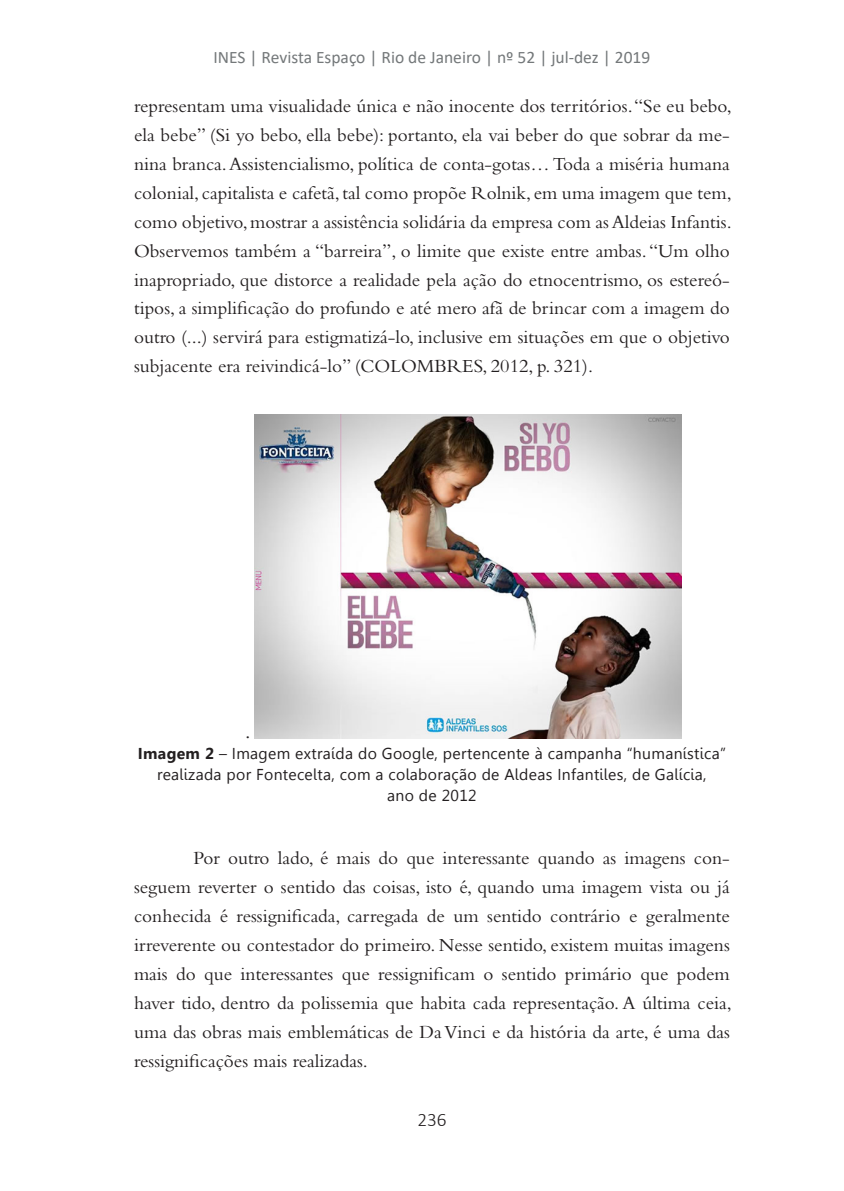
<style>
.page{position:relative;width:844px;height:1191px;background:#fff}
.page>*{position:absolute;margin:0;border:0;box-sizing:border-box;transform-origin:0 0}
.TEXTO{font:21px "Bembo Std";color:#231f20}
.TEXTO-2{font:19.25px/28.9px "Bembo Std";color:#231f20;text-align:justify}
.t1{font:300 19.25px "Calibri";color:#231f20}
.t2{font:17.5px "Calibri";color:#74787a}
.legenda{font:15.75px/21px "Gisha";letter-spacing:.02em;color:#231f20;text-align:center}
.s1{font-weight:700}
</style>
<div class="page">
<img style="left:254px;top:414px;width:427px;height:324px">
<p class="t2" style="left:213px;top:45px;width:438px">INES | Revista Espaço | Rio de Janeiro | nº 52 | jul-dez | 2019</p>
<p class="TEXTO-2" style="left:134px;top:91px;width:599px">representam uma visualidade única e não inocente dos territórios. “Se eu bebo, ela bebe” (Si yo bebo, ella bebe): portanto, ela vai beber do que sobrar da me&shy;nina branca. Assistencialismo, política de conta-gotas… Toda a miséria humana colonial, capitalista e cafetã, tal como propõe Rolnik, em uma imagem que tem, como objetivo, mostrar a assistência solidária da empresa com as Aldeias Infantis.<br>Observemos também a “barreira”, o limite que existe entre ambas. “Um olho inapropriado, que distorce a realidade pela ação do etnocentrismo, os estereó&shy;tipos, a simplificação do profundo e até mero afã de brincar com a imagem do outro (...) servirá para estigmatizá-lo, inclusive em situações em que o objetivo subjacente era reivindicá-lo” (COLOMBRES, 2012, p. 321).</p>
<p class="TEXTO" style="left:245px;top:719px;width:7px">.</p>
<p class="legenda" style="left:138px;top:743px;width:589px"><span class="s1">Imagem 2</span> – Imagem extraída do Google, pertencente à campanha “humanística” realizada por Fontecelta, com a colaboração de Aldeas Infantiles, de Galícia,<br>ano de 2012</p>
<p class="TEXTO-2" style="left:134px;top:843px;width:599px;text-indent:60px">Por outro lado, é mais do que interessante quando as imagens con&shy;seguem reverter o sentido das coisas, isto é, quando uma imagem vista ou já conhecida é ressignificada, carregada de um sentido contrário e geralmente irreverente ou contestador do primeiro. Nesse sentido, existem muitas imagens mais do que interessantes que ressignificam o sentido primário que podem haver tido, dentro da polissemia que habita cada representação. A última ceia, uma das obras mais emblemáticas de Da Vinci e da história da arte, é uma das ressignificações mais realizadas.</p>
<p class="t1" style="left:417px;top:1108px;width:31px">236</p>
</div>
